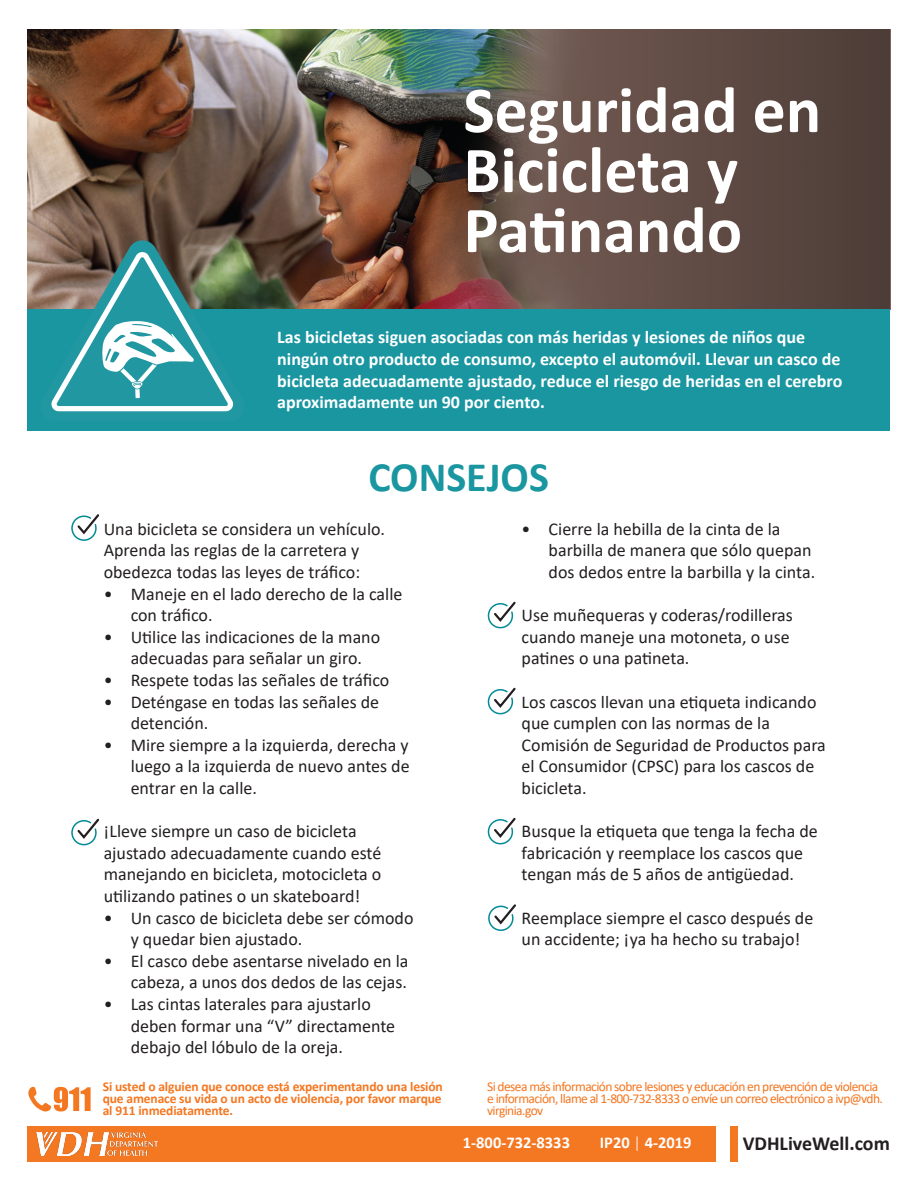
<style>
.page{position:relative;width:918px;height:1188px;background:#fff}
.page>*{position:absolute;margin:0;border:0;box-sizing:border-box;transform-origin:0 0}
.t1{font:700 66px "Calibri";color:#fff}
.t2{font:700 42px "Calibri";color:#1a96a1}
.t3{font:700 19.95px "Calibri";color:#231f20}
.t4{font:18px/21.6px "Calibri";color:#231f20}
.t5{font:700 18px/21.6px "Calibri";color:#fff}
.t6{font:700 16.5px "Calibri";color:#fff}
.t7{font:13.5px/12px "Calibri";letter-spacing:-.045em;color:#f47721}
.t8{font:700 13.5px/12px "Calibri";letter-spacing:-.01em;color:#f47721;text-align:justify}
.s1{font-weight:300}
</style>
<div class="page">
<img style="left:28px;top:29px;width:386px;height:281px">
<svg style="left:414px;top:29px;width:476px;height:281px;background:#5e4c44"></svg>
<div style="left:28px;top:310px;width:862px;height:121px;background:#1a96a1"></div>
<div style="left:28px;top:1126px;width:688px;height:36px;background:#f47721"></div>
<div style="left:731px;top:1126px;width:7px;height:36px;background:#f47721"></div>
<img style="left:37px;top:1132px;width:121px;height:24px">
<svg style="left:40px;top:240px;width:205px;height:172px"></svg>
<svg style="left:71px;top:514px;width:29px;height:27px"></svg>
<svg style="left:71px;top:818px;width:29px;height:28px"></svg>
<svg style="left:487px;top:601px;width:29px;height:28px"></svg>
<svg style="left:487px;top:687px;width:29px;height:28px"></svg>
<svg style="left:487px;top:817px;width:29px;height:28px"></svg>
<svg style="left:488px;top:904px;width:28px;height:27px"></svg>
<svg style="left:28px;top:1087px;width:63px;height:25px"></svg>
<p class="t1" style="left:463px;top:63px;width:359px">Seguridad en</p>
<p class="t1" style="left:463px;top:123px;width:276px">Bicicleta y</p>
<p class="t1" style="left:463px;top:183px;width:280px">Patinando</p>
<p class="t5" style="left:277px;top:326px;width:567px">Las bicicletas siguen asociadas con más heridas y lesiones de niños que ningún otro producto de consumo, excepto el automóvil. Llevar un casco de bicicleta adecuadamente ajustado, reduce el riesgo de heridas en el cerebro aproximadamente un 90 por ciento.</p>
<p class="t2" style="left:368px;top:447px;width:182px">CONSEJOS</p>
<p class="t4" style="left:104px;top:517px;width:283px">Una bicicleta se considera un vehículo.<br>Aprenda las reglas de la carretera y obedezca todas las leyes de tráfico:</p>
<p class="t4" style="left:131px;top:582px;width:273px;text-indent:-27px">• Maneje en el lado derecho de la calle con tráfico.</p>
<p class="t4" style="left:104px;top:625px;width:278px;text-align:center">• Utilice las indicaciones de la mano adecuadas para señalar un giro.</p>
<p class="t4" style="left:104px;top:669px;width:287px">• Respete todas las señales de tráfico</p>
<p class="t4" style="left:131px;top:690px;width:250px;text-indent:-27px">• Deténgase en todas las señales de detención.</p>
<p class="t4" style="left:131px;top:733px;width:281px;text-align:justify;text-indent:-27px">• Mire siempre a la izquierda, derecha y luego a la izquierda de nuevo antes de entrar en la calle.</p>
<p class="t4" style="left:104px;top:820px;width:279px">¡Lleve siempre un caso de bicicleta ajustado adecuadamente cuando esté manejando en bicicleta, motocicleta o utilizando patines o un skateboard!</p>
<p class="t4" style="left:131px;top:906px;width:284px;text-indent:-27px">• Un casco de bicicleta debe ser cómodo y quedar bien ajustado.</p>
<p class="t4" style="left:104px;top:949px;width:306px;text-align:right">• El casco debe asentarse nivelado en la cabeza, a unos dos dedos de las cejas.</p>
<p class="t4" style="left:131px;top:993px;width:266px;text-indent:-27px">• Las cintas laterales para ajustarlo deben formar una “V” directamente debajo del lóbulo de la oreja.</p>
<p class="t4" style="left:549px;top:517px;width:268px;text-indent:-27px">• Cierre la hebilla de la cinta de la barbilla de manera que sólo quepan dos dedos entre la barbilla y la cinta.</p>
<p class="t4" style="left:522px;top:604px;width:273px">Use muñequeras y coderas/rodilleras</p>
<p class="t4" style="left:522px;top:625px;width:270px">cuando maneje una motoneta, o use patines o una patineta.</p>
<p class="t4" style="left:522px;top:690px;width:306px">Los cascos llevan una etiqueta indicando que cumplen con las normas de la<br>Comisión de Seguridad de Productos para el Consumidor (CPSC) para los cascos de bicicleta.</p>
<p class="t4" style="left:522px;top:820px;width:298px">Busque la etiqueta que tenga la fecha de</p>
<p class="t4" style="left:522px;top:841px;width:283px">fabricación y reemplace los cascos que tengan más de 5 años de antigüedad.</p>
<p class="t4" style="left:522px;top:906px;width:293px">Reemplace siempre el casco después de un accidente; ¡ya ha hecho su trabajo!</p>
<p class="t8" style="left:103px;top:1081px;width:342px">Si usted o alguien que conoce está experimentando una lesión que amenace su vida o un acto de violencia, por favor marque al 911 inmediatamente.</p>
<p class="t7" style="left:487px;top:1081px;width:397px">Si desea más información sobre lesiones y educación en prevención de violencia e información, llame al 1-800-732-8333 o envíe un correo electrónico a ivp@vdh. virginia.gov</p>
<p class="t6" style="left:463px;top:1131px;width:109px">1-800-732-8333</p>
<p class="t6" style="left:600px;top:1131px;width:93px">IP20 <span class="s1">|</span> 4-2019</p>
<p class="t3" style="left:743px;top:1130px;width:149px">VDHLiveWell.com</p>
</div>
